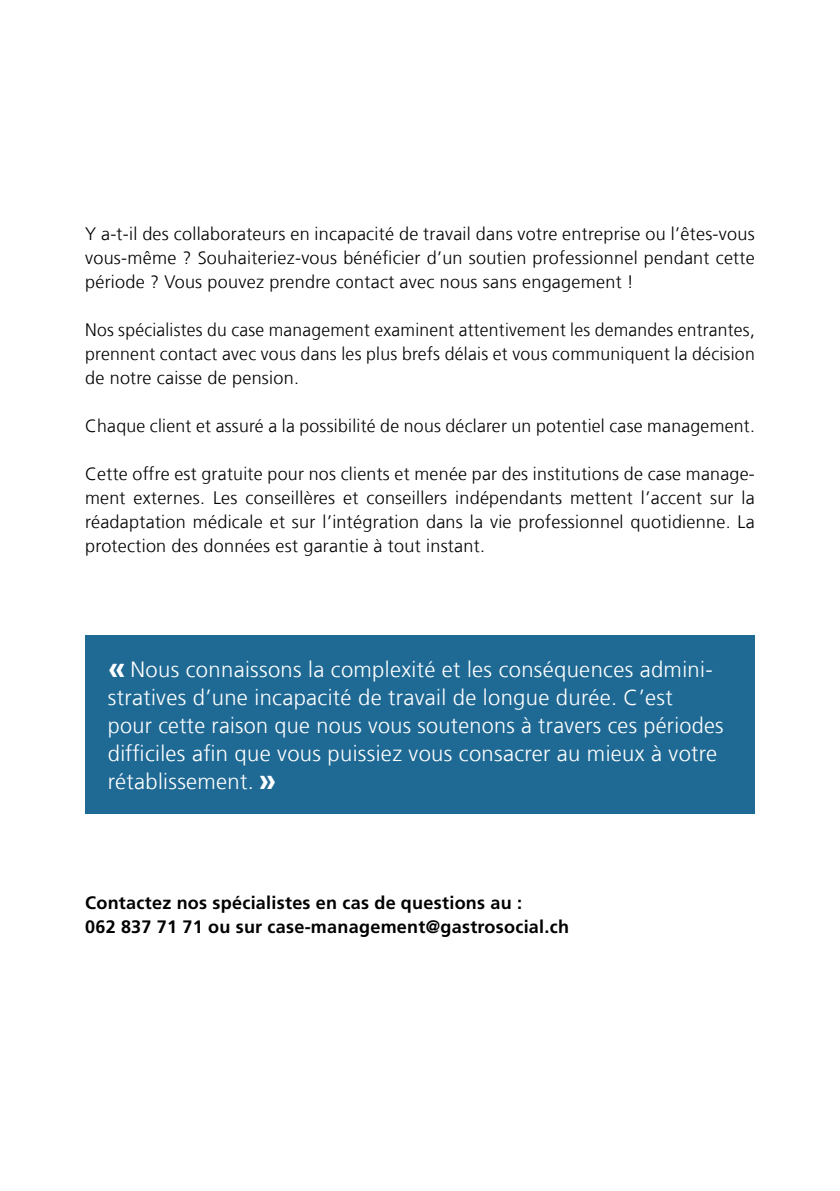
<style>
.page{position:relative;width:840px;height:1191px;background:#fff}
.page>*{position:absolute;margin:0;border:0;box-sizing:border-box;transform-origin:0 0}
.t1{font:300 22px/28px "Frutiger LT Com";letter-spacing:.015em;color:#fff}
.t2{font:300 18px/24px "Frutiger LT Com";letter-spacing:.015em;color:#000;text-align:justify}
.t3{font:700 18px/24px "Frutiger LT Com";letter-spacing:.015em;color:#000}
.s1{font-weight:700;font-size:32px}
</style>
<div class="page">
<div style="left:85px;top:635px;width:669px;height:178px;background:#1f6a95"></div>
<p class="t2" style="left:85px;top:222px;width:670px">Y a-t-il des collaborateurs en incapacité de travail dans votre entreprise ou l’êtes-vous vous-même ? Souhaiteriez-vous bénéficier d’un soutien professionnel pendant cette période ? Vous pouvez prendre contact avec nous sans engagement !</p>
<p class="t2" style="left:85px;top:318px;width:670px">Nos spécialistes du case management examinent attentivement les demandes entrantes, prennent contact avec vous dans les plus brefs délais et vous communiquent la décision de notre caisse de pension.</p>
<p class="t2" style="left:85px;top:414px;width:671px">Chaque client et assuré a la possibilité de nous déclarer un potentiel case management.</p>
<p class="t2" style="left:85px;top:462px;width:671px">Cette offre est gratuite pour nos clients et menée par des institutions de case manage&shy;ment externes. Les conseillères et conseillers indépendants mettent l’accent sur la réadaptation médicale et sur l’intégration dans la vie professionnel quotidienne. La protection des données est garantie à tout instant.</p>
<p class="t1" style="left:108px;top:654px;width:617px"><span class="s1">«</span> Nous connaissons la complexité et les conséquences admini&shy;stratives d’une incapacité de travail de longue durée. C’est<br>pour cette raison que nous vous soutenons à travers ces périodes difficiles afin que vous puissiez vous consacrer au mieux à votre rétablissement. <span class="s1">»</span></p>
<p class="t3" style="left:85px;top:890px;width:485px">Contactez nos spécialistes en cas de questions au :<br>062 837 71 71 ou sur case-management@gastrosocial.ch</p>
</div>
